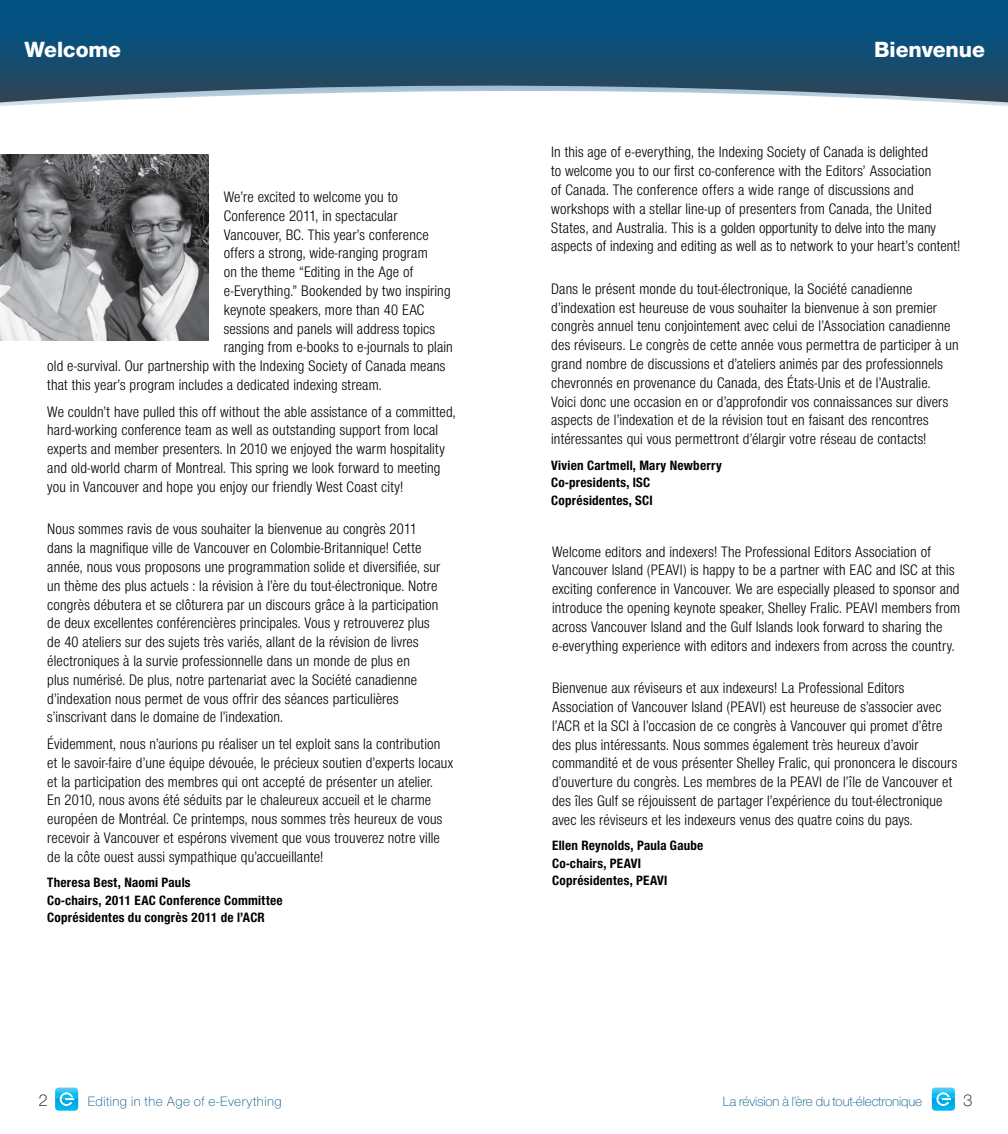
<style>
.page{position:relative;width:1008px;height:1134px;background:#fff}
.page>*{position:absolute;margin:0;border:0;box-sizing:border-box;transform-origin:0 0}
.t1{font:22.75px "Nimbus San Nov T Heav";color:#fff}
.t2{font:17.5px "Nimbus San Nov D Ligh";color:#000}
.t3{font:condensed 15.75px/18.7px "Nimbus San Nov T";letter-spacing:.01em;color:#000}
.t4{font:700 condensed 14px/17.5px "Nimbus San Nov T";letter-spacing:.015em;color:#000}
.t5{font:14px "Nimbus San Nov D Ligh";letter-spacing:.01em;color:#005488}
.t6{font:14px "Nimbus San Nov D Ligh";letter-spacing:.035em;color:#005488}
</style>
<div class="page">
<svg style="left:0;top:0;width:1008px;height:106px;background:#2e6487"></svg>
<svg style="left:55px;top:1088px;width:23px;height:23px"></svg>
<svg style="left:932px;top:1088px;width:23px;height:23px"></svg>
<img style="left:0;top:155px;width:208px;height:186px">
<h1 class="t1" style="left:24px;top:36px;width:98px">Welcome</h1>
<h1 class="t1" style="left:874px;top:36px;width:113px">Bienvenue</h1>
<p class="t3" style="left:224px;top:187px;width:176px">We’re excited to welcome you to</p>
<p class="t3" style="left:224px;top:206px;width:175px">Conference 2011, in spectacular</p>
<p class="t3" style="left:224px;top:225px;width:206px">Vancouver, BC. This year’s conference</p>
<p class="t3" style="left:224px;top:244px;width:205px">offers a strong, wide-ranging program</p>
<p class="t3" style="left:224px;top:262px;width:191px">on the theme “Editing in the Age of</p>
<p class="t3" style="left:224px;top:281px;width:228px">e-Everything.” Bookended by two inspiring</p>
<p class="t3" style="left:224px;top:300px;width:202px">keynote speakers, more than 40 EAC</p>
<p class="t3" style="left:224px;top:319px;width:213px">sessions and panels will address topics</p>
<p class="t3" style="left:224px;top:338px;width:230px">ranging from e-books to e-journals to plain</p>
<p class="t3" style="left:47px;top:356px;width:400px">old e-survival. Our partnership with the Indexing Society of Canada means</p>
<p class="t3" style="left:47px;top:375px;width:336px">that this year’s program includes a dedicated indexing stream.</p>
<p class="t3" style="left:47px;top:402px;width:410px">We couldn’t have pulled this off without the able assistance of a committed, hard-working conference team as well as outstanding support from local experts and member presenters. In 2010 we enjoyed the warm hospitality and old-world charm of Montreal. This spring we look forward to meeting you in Vancouver and hope you enjoy our friendly West Coast city!</p>
<p class="t3" style="left:47px;top:520px;width:395px">Nous sommes ravis de vous souhaiter la bienvenue au congrès 2011 dans la magnifique ville de Vancouver en Colombie-Britannique! Cette année, nous vous proposons une programmation solide et diversifiée, sur un thème des plus actuels : la révision à l’ère du tout-électronique. Notre congrès débutera et se clôturera par un discours grâce à la participation de deux excellentes conférencières principales. Vous y retrouverez plus de 40 ateliers sur des sujets très variés, allant de la révision de livres électroniques à la survie professionnelle dans un monde de plus en<br>plus numérisé. De plus, notre partenariat avec la Société canadienne d’indexation nous permet de vous offrir des séances particulières s’inscrivant dans le domaine de l’indexation.</p>
<p class="t3" style="left:47px;top:734px;width:407px">Évidemment, nous n’aurions pu réaliser un tel exploit sans la contribution et le savoir-faire d’une équipe dévouée, le précieux soutien d’experts locaux et la participation des membres qui ont accepté de présenter un atelier.<br>En 2010, nous avons été séduits par le chaleureux accueil et le charme européen de Montréal. Ce printemps, nous sommes très heureux de vous recevoir à Vancouver et espérons vivement que vous trouverez notre ville de la côte ouest aussi sympathique qu’accueillante!</p>
<p class="t4" style="left:47px;top:874px;width:237px">Theresa Best, Naomi Pauls<br>Co-chairs, 2011 EAC Conference Committee<br>Coprésidentes du congrès 2011 de l’ACR</p>
<p class="t3" style="left:551px;top:143px;width:411px">In this age of e-everything, the Indexing Society of Canada is delighted<br>to welcome you to our first co-conference with the Editors’ Association<br>of Canada. The conference offers a wide range of discussions and workshops with a stellar line-up of presenters from Canada, the United States, and Australia. This is a golden opportunity to delve into the many aspects of indexing and editing as well as to network to your heart’s content!</p>
<p class="t3" style="left:551px;top:279px;width:409px">Dans le présent monde du tout-électronique, la Société canadienne d’indexation est heureuse de vous souhaiter la bienvenue à son premier congrès annuel tenu conjointement avec celui de l’Association canadienne des réviseurs. Le congrès de cette année vous permettra de participer à un grand nombre de discussions et d’ateliers animés par des professionnels chevronnés en provenance du Canada, des États-Unis et de l’Australie.<br>Voici donc une occasion en or d’approfondir vos connaissances sur divers aspects de l’indexation et de la révision tout en faisant des rencontres intéressantes qui vous permettront d’élargir votre réseau de contacts!</p>
<p class="t4" style="left:551px;top:456px;width:172px">Vivien Cartmell, Mary Newberry<br>Co-presidents, ISC<br>Coprésidentes, SCI</p>
<p class="t3" style="left:552px;top:542px;width:410px">Welcome editors and indexers! The Professional Editors Association of Vancouver Island (PEAVI) is happy to be a partner with EAC and ISC at this exciting conference in Vancouver. We are especially pleased to sponsor and introduce the opening keynote speaker, Shelley Fralic. PEAVI members from across Vancouver Island and the Gulf Islands look forward to sharing the e-everything experience with editors and indexers from across the country.</p>
<p class="t3" style="left:552px;top:678px;width:407px">Bienvenue aux réviseurs et aux indexeurs! La Professional Editors Association of Vancouver Island (PEAVI) est heureuse de s’associer avec l’ACR et la SCI à l’occasion de ce congrès à Vancouver qui promet d’être des plus intéressants. Nous sommes également très heureux d’avoir commandité et de vous présenter Shelley Fralic, qui prononcera le discours d’ouverture du congrès. Les membres de la PEAVI de l’île de Vancouver et des îles Gulf se réjouissent de partager l’expérience du tout-électronique avec les réviseurs et les indexeurs venus des quatre coins du pays.</p>
<p class="t4" style="left:552px;top:837px;width:153px">Ellen Reynolds, Paula Gaube<br>Co-chairs, PEAVI<br>Coprésidentes, PEAVI</p>
<p class="t2" style="left:39px;top:1091px;width:10px">2</p>
<p class="t6" style="left:88px;top:1094px;width:195px">Editing in the Age of e-Everything</p>
<p class="t5" style="left:723px;top:1094px;width:201px">La révision à l’ère du tout-électronique</p>
<p class="t2" style="left:964px;top:1091px;width:10px">3</p>
</div>
